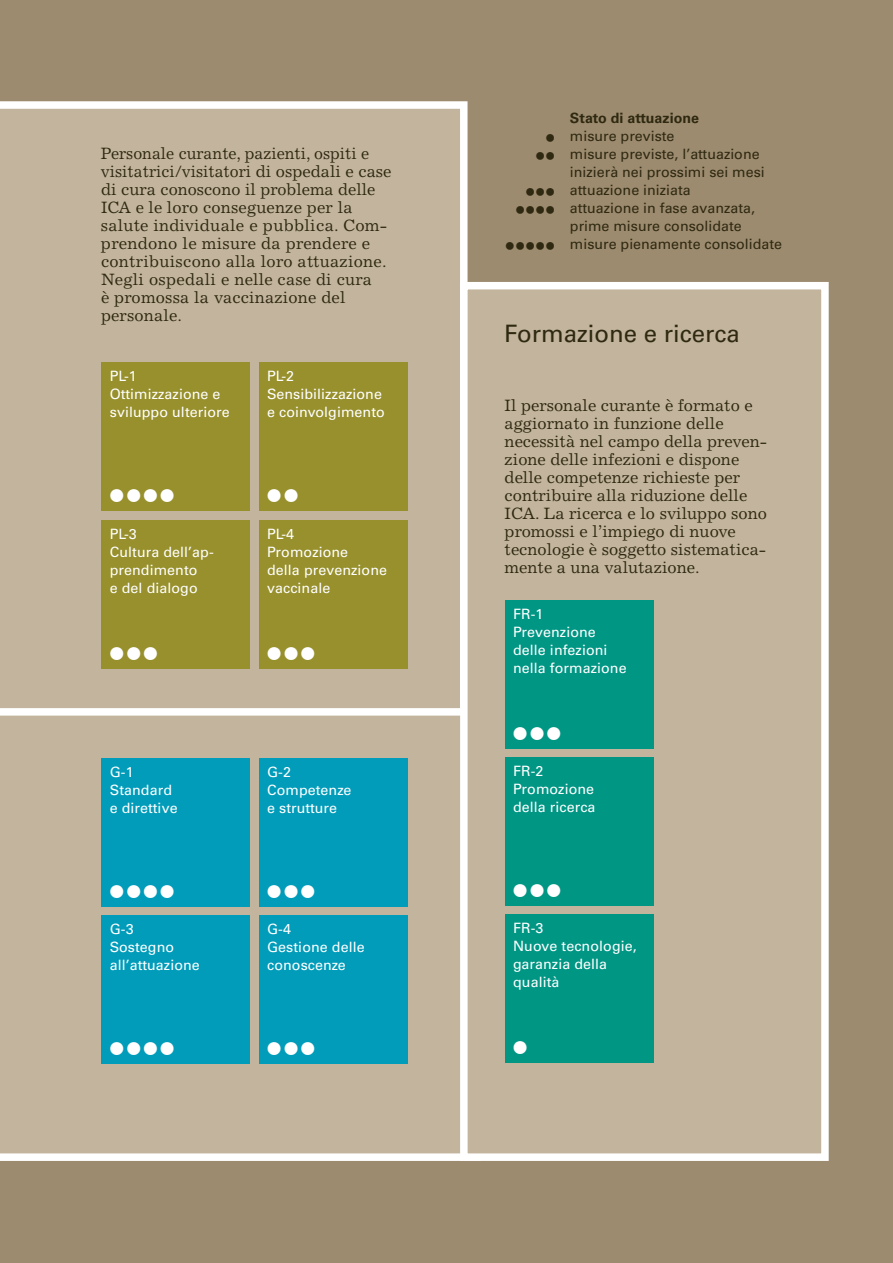
<style>
.page{position:relative;width:893px;height:1263px;background:#9c8b6e}
.page>*{position:absolute;margin:0;border:0;box-sizing:border-box;transform-origin:0 0}
.t1{font:700 30px "Arial";color:#fff}
.t2{font:24px "Univers LT Std";color:#2f2912}
.t3{font:16.5px/18px "Excelsior LT Std";color:#2f2912}
.t4{font:14.25px/18px "Univers LT Std";letter-spacing:.005em;color:#fff}
.t5{font:14.25px/18px "Univers LT Std";color:#2f2912}
.t6{font:700 14.25px "Univers LT Std";color:#2f2912}
.s1{font-family:"Arial";font-weight:700;font-size:18px}
</style>
<div class="page">
<div style="left:0;top:101px;width:468px;height:607px;background:#c2b49d"></div>
<div style="left:0;top:708px;width:460px;height:453px;background:#c2b49d"></div>
<div style="left:460px;top:282px;width:369px;height:879px;background:#c2b49d;border:8px solid #fff"></div>
<div style="left:505px;top:600px;width:148px;height:149px;background:#009684"></div>
<div style="left:505px;top:757px;width:148px;height:149px;background:#009684"></div>
<div style="left:505px;top:914px;width:148px;height:149px;background:#009684"></div>
<div style="left:101px;top:915px;width:149px;height:149px;background:#009cba"></div>
<div style="left:259px;top:915px;width:148px;height:149px;background:#009cba"></div>
<div style="left:101px;top:758px;width:149px;height:149px;background:#009cba"></div>
<div style="left:259px;top:758px;width:148px;height:149px;background:#009cba"></div>
<div style="left:101px;top:520px;width:149px;height:148px;background:#97902c"></div>
<div style="left:259px;top:520px;width:148px;height:148px;background:#97902c"></div>
<div style="left:101px;top:362px;width:149px;height:149px;background:#97902c"></div>
<div style="left:259px;top:362px;width:148px;height:149px;background:#97902c"></div>
<p class="t3" style="left:101px;top:144px;width:292px">Personale curante, pazienti, ospiti e visitatrici/visitatori di ospedali e case di cura conoscono il problema delle ICA e le loro conseguenze per la salute individuale e pubblica. Com&shy;prendono le misure da prendere e contribuiscono alla loro attuazione.<br>Negli ospedali e nelle case di cura<br>è promossa la vaccinazione del personale.</p>
<p class="t4" style="left:110px;top:367px;width:121px">PL-1<br>Ottimizzazione e sviluppo ulteriore</p>
<p class="t4" style="left:267px;top:367px;width:119px">PL-2<br>Sensibilizzazione e coinvolgimento</p>
<h1 class="t1" style="left:108px;top:474px;width:70px">●●●●</h1>
<h1 class="t1" style="left:265px;top:474px;width:36px">●●</h1>
<p class="t4" style="left:110px;top:525px;width:106px">PL-3<br>Cultura dell’ap&shy;prendimento<br>e del dialogo</p>
<p class="t4" style="left:267px;top:525px;width:121px">PL-4<br>Promozione<br>della prevenzione vaccinale</p>
<h1 class="t1" style="left:108px;top:631px;width:53px">●●●</h1>
<h1 class="t1" style="left:265px;top:631px;width:53px">●●●</h1>
<p class="t4" style="left:110px;top:763px;width:69px">G-1<br>Standard e direttive</p>
<p class="t4" style="left:267px;top:763px;width:86px">G-2<br>Competenze e strutture</p>
<h1 class="t1" style="left:108px;top:869px;width:70px">●●●●</h1>
<h1 class="t1" style="left:265px;top:869px;width:53px">●●●</h1>
<p class="t4" style="left:110px;top:920px;width:92px">G-3<br>Sostegno all’attuazione</p>
<p class="t4" style="left:267px;top:920px;width:99px">G-4<br>Gestione delle conoscenze</p>
<h1 class="t1" style="left:108px;top:1027px;width:70px">●●●●</h1>
<h1 class="t1" style="left:265px;top:1027px;width:53px">●●●</h1>
<p class="t6" style="left:570px;top:110px;width:131px">Stato di attuazione</p>
<p class="t5" style="left:545px;top:127px;width:131px"><span class="s1">●</span> misure previste</p>
<p class="t5" style="left:570px;top:145px;width:196px;text-indent:-35px"><span class="s1">●●</span> misure previste, l’attuazione inizierà nei prossimi sei mesi</p>
<p class="t5" style="left:525px;top:181px;width:168px"><span class="s1">●●●</span> attuazione iniziata</p>
<p class="t5" style="left:570px;top:199px;width:187px;text-indent:-55px"><span class="s1">●●●●</span> attuazione in fase avanzata, prime misure consolidate</p>
<p class="t5" style="left:505px;top:235px;width:279px"><span class="s1">●●●●●</span> misure pienamente consolidate</p>
<h2 class="t2" style="left:504px;top:320px;width:237px">Formazione e ricerca</h2>
<p class="t3" style="left:505px;top:396px;width:264px">Il personale curante è formato e aggiornato in funzione delle necessità nel campo della preven&shy;zione delle infezioni e dispone delle competenze richieste per contribuire alla riduzione delle<br>ICA. La ricerca e lo sviluppo sono promossi e l’impiego di nuove tecnologie è soggetto sistematica&shy;mente a una valutazione.</p>
<p class="t4" style="left:513px;top:605px;width:115px">FR-1<br>Prevenzione delle infezioni nella formazione</p>
<h1 class="t1" style="left:511px;top:711px;width:53px">●●●</h1>
<p class="t4" style="left:513px;top:762px;width:84px">FR-2<br>Promozione della ricerca</p>
<h1 class="t1" style="left:511px;top:869px;width:53px">●●●</h1>
<p class="t4" style="left:513px;top:919px;width:125px">FR-3<br>Nuove tecnologie, garanzia della qualità</p>
<h1 class="t1" style="left:511px;top:1026px;width:20px">●</h1>
</div>
